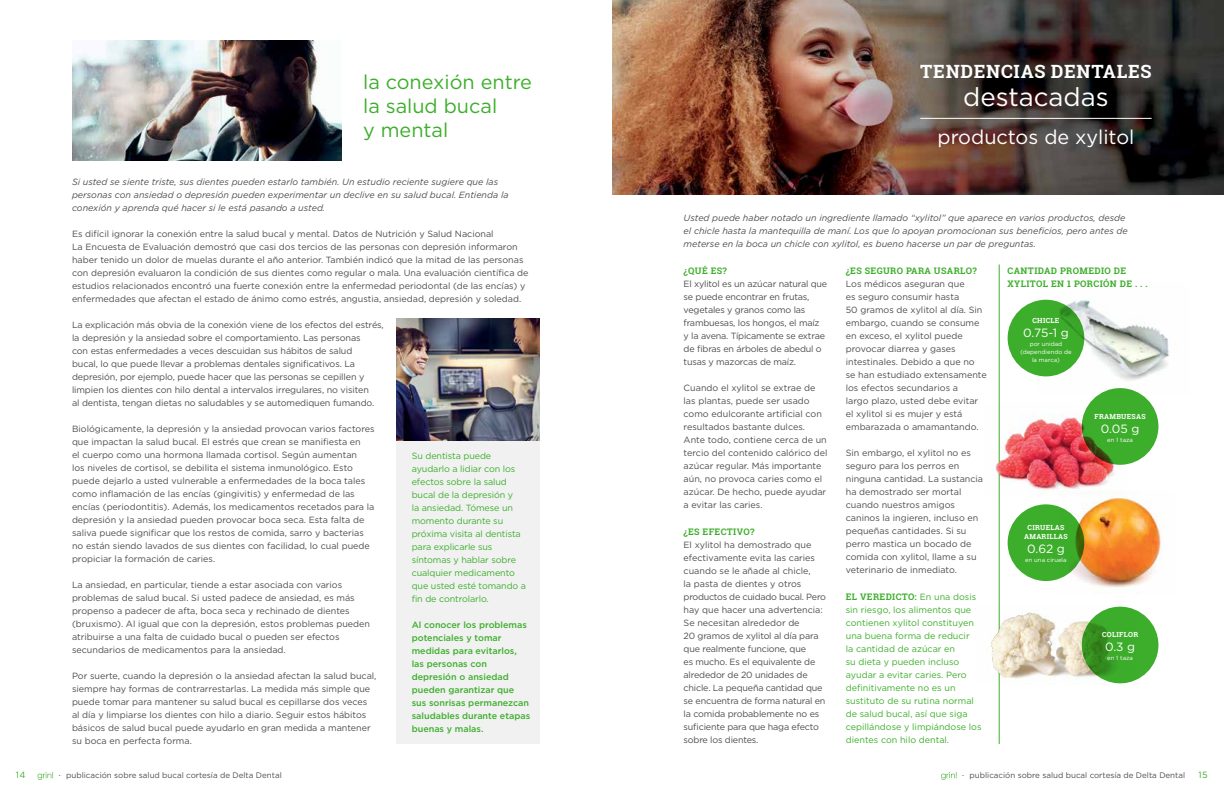
<style>
.page{position:relative;width:1224px;height:792px;background:#fff}
.page>*{position:absolute;margin:0;border:0;box-sizing:border-box;transform-origin:0 0}
.t1{font:25.9px "Gotham";color:#fff}
.t2{font:19.9px/24px "Gotham";color:#3dae2b}
.t3{font:19.9px "Gotham";color:#fff}
.t4{font:700 18.3px "Roboto Slab";letter-spacing:.04em;color:#fff}
.t5{font:12px "Gotham";color:#fff}
.t6{font:9px/13px "Gotham";color:#4d4d4f}
.t7{font:9px/13px "Gotham";letter-spacing:-.02em;color:#4d4d4f}
.t8{font:9px/13px "Gotham";letter-spacing:-.01em;color:#3dae2b}
.t9{font:italic 9px/13px "Gotham";color:#4d4d4f}
.t10{font:500 9px/13px "Gotham";color:#3dae2b}
.t11{font:700 9px/12.8px "Roboto Slab";letter-spacing:.04em;color:#3dae2b}
.t12{font:8px "Gotham";color:#4d4d4f}
.t13{font:700 7px/9px "Roboto Slab";letter-spacing:.04em;color:#fff;text-align:center}
.t14{font:6px/8px "Gotham";color:#fff;text-align:center}
.s1{font-family:"Gotham";font-weight:400}
.s2{font-size:4px}
</style>
<div class="page">
<svg style="left:38px;top:772px;width:16px;height:8px"></svg>
<svg style="left:941px;top:772px;width:16px;height:8px"></svg>
<div style="left:397px;top:345px;width:143px;height:399px;background:#f1f1f2"></div>
<img style="left:72px;top:40px;width:270px;height:121px">
<img style="left:397px;top:319px;width:143px;height:121px">
<img style="left:991px;top:606px;width:146px;height:79px">
<img style="left:995px;top:402px;width:132px;height:94px">
<img style="left:1039px;top:299px;width:130px;height:95px">
<img style="left:612px;top:0;width:612px;height:195px">
<hr style="left:920px;top:118px;width:232px;height:1px;background:#fff">
<img style="left:1059px;top:491px;width:104px;height:97px">
<div style="left:1008px;top:300px;width:76px;height:76px;background:#3dae2b;border-radius:50%"></div>
<div style="left:1082px;top:388px;width:76px;height:77px;background:#3dae2b;border-radius:50%"></div>
<div style="left:1008px;top:504px;width:76px;height:77px;background:#3dae2b;border-radius:50%"></div>
<svg style="left:1082px;top:607px;width:76px;height:76px;background:#3aa427"></svg>
<hr style="left:999px;top:265px;width:1px;height:479px;background:#3dae2b">
<h2 class="t2" style="left:363px;top:70px;width:170px">la conexión entre la salud bucal<br>y mental</h2>
<p class="t9" style="left:72px;top:175px;width:438px">Si usted se siente triste, sus dientes pueden estarlo también. Un estudio reciente sugiere que las personas con ansiedad o depresión pueden experimentar un declive en su salud bucal. Entienda la conexión y aprenda qué hacer si le está pasando a usted.</p>
<p class="t6" style="left:72px;top:227px;width:458px">Es difícil ignorar la conexión entre la salud bucal y mental. Datos de Nutrición y Salud Nacional<br>La Encuesta de Evaluación demostró que casi dos tercios de las personas con depresión informaron haber tenido un dolor de muelas durante el año anterior. También indicó que la mitad de las personas con depresión evaluaron la condición de sus dientes como regular o mala. Una evaluación científica de estudios relacionados encontró una fuerte conexión entre la enfermedad periodontal (de las encías) y enfermedades que afectan el estado de ánimo como estrés, angustia, ansiedad, depresión y soledad.</p>
<p class="t6" style="left:72px;top:318px;width:313px">La explicación más obvia de la conexión viene de los efectos del estrés, la depresión y la ansiedad sobre el comportamiento. Las personas<br>con estas enfermedades a veces descuidan sus hábitos de salud<br>bucal, lo que puede llevar a problemas dentales significativos. La depresión, por ejemplo, puede hacer que las personas se cepillen y limpien los dientes con hilo dental a intervalos irregulares, no visiten<br>al dentista, tengan dietas no saludables y se automediquen fumando.</p>
<p class="t6" style="left:72px;top:422px;width:304px">Biológicamente, la depresión y la ansiedad provocan varios factores que impactan la salud bucal. El estrés que crean se manifiesta en<br>el cuerpo como una hormona llamada cortisol. Según aumentan<br>los niveles de cortisol, se debilita el sistema inmunológico. Esto puede dejarlo a usted vulnerable a enfermedades de la boca tales como inflamación de las encías (gingivitis) y enfermedad de las encías (periodontitis). Además, los medicamentos recetados para la depresión y la ansiedad pueden provocar boca seca. Esta falta de saliva puede significar que los restos de comida, sarro y bacterias no están siendo lavados de sus dientes con facilidad, lo cual puede propiciar la formación de caries.</p>
<p class="t6" style="left:72px;top:578px;width:300px">La ansiedad, en particular, tiende a estar asociada con varios problemas de salud bucal. Si usted padece de ansiedad, es más propenso a padecer de afta, boca seca y rechinado de dientes (bruxismo). Al igual que con la depresión, estos problemas pueden atribuirse a una falta de cuidado bucal o pueden ser efectos secundarios de medicamentos para la ansiedad.</p>
<p class="t6" style="left:72px;top:669px;width:306px">Por suerte, cuando la depresión o la ansiedad afectan la salud bucal, siempre hay formas de contrarrestarlas. La medida más simple que puede tomar para mantener su salud bucal es cepillarse dos veces al día y limpiarse los dientes con hilo a diario. Seguir estos hábitos básicos de salud bucal puede ayudarlo en gran medida a mantener su boca en perfecta forma.</p>
<p class="t8" style="left:412px;top:449px;width:116px">Su dentista puede ayudarlo a lidiar con los efectos sobre la salud bucal de la depresión y<br>la ansiedad. Tómese un momento durante su próxima visita al dentista para explicarle sus síntomas y hablar sobre cualquier medicamento que usted esté tomando a fin de controlarlo.</p>
<p class="t10" style="left:412px;top:618px;width:120px">Al conocer los problemas potenciales y tomar medidas para evitarlos, las personas con depresión o ansiedad pueden garantizar que sus sonrisas permanezcan saludables durante etapas buenas y malas.</p>
<h3 class="t4" style="left:920px;top:59px;width:233px">TENDENCIAS DENTALES</h3>
<h1 class="t1" style="left:963px;top:80px;width:147px">destacadas</h1>
<h2 class="t3" style="left:938px;top:125px;width:198px">productos de xylitol</h2>
<p class="t9" style="left:684px;top:211px;width:446px">Usted puede haber notado un ingrediente llamado “xylitol” que aparece en varios productos, desde el chicle hasta la mantequilla de maní. Los que lo apoyan promocionan sus beneficios, pero antes de meterse en la boca un chicle con xylitol, es bueno hacerse un par de preguntas.</p>
<p class="t11" style="left:1008px;top:264px;width:142px">CANTIDAD PROMEDIO DE<br>XYLITOL EN 1 PORCIÓN DE . . .</p>
<p class="t13" style="left:1032px;top:316px;width:28px">CHICLE</p>
<h3 class="t5" style="left:1023px;top:325px;width:47px">0.75-1 g</h3>
<p class="t14" style="left:1020px;top:340px;width:53px">por unidad (dependiendo de la marca)</p>
<p class="t11" style="left:684px;top:264px;width:45px">¿QUÉ ES?</p>
<p class="t7" style="left:684px;top:277px;width:145px">El xylitol es un azúcar natural que se puede encontrar en frutas, vegetales y granos como las frambuesas, los hongos, el maíz<br>y la avena. Típicamente se extrae de fibras en árboles de abedul o tusas y mazorcas de maíz.</p>
<p class="t6" style="left:684px;top:381px;width:145px">Cuando el xylitol se extrae de las plantas, puede ser usado como edulcorante artificial con resultados bastante dulces.<br>Ante todo, contiene cerca de un tercio del contenido calórico del azúcar regular. Más importante aún, no provoca caries como el azúcar. De hecho, puede ayudar a evitar las caries.</p>
<p class="t11" style="left:684px;top:525px;width:72px">¿ES EFECTIVO?</p>
<p class="t7" style="left:684px;top:538px;width:144px">El xylitol ha demostrado que efectivamente evita las caries cuando se le añade al chicle,<br>la pasta de dientes y otros productos de cuidado bucal. Pero hay que hacer una advertencia:<br>Se necesitan alrededor de<br>20 gramos de xylitol al día para que realmente funcione, que<br>es mucho. Es el equivalente de alrededor de 20 unidades de chicle. La pequeña cantidad que se encuentra de forma natural en la comida probablemente no es suficiente para que haga efecto sobre los dientes.</p>
<p class="t11" style="left:846px;top:264px;width:133px">¿ES SEGURO PARA USARLO?</p>
<p class="t6" style="left:846px;top:277px;width:142px">Los médicos aseguran que<br>es seguro consumir hasta<br>50 gramos de xylitol al día. Sin embargo, cuando se consume en exceso, el xylitol puede provocar diarrea y gases intestinales. Debido a que no se han estudiado extensamente los efectos secundarios a<br>largo plazo, usted debe evitar el xylitol si es mujer y está embarazada o amamantando.</p>
<p class="t6" style="left:846px;top:446px;width:139px">Sin embargo, el xylitol no es seguro para los perros en ninguna cantidad. La sustancia ha demostrado ser mortal cuando nuestros amigos caninos la ingieren, incluso en pequeñas cantidades. Si su perro mastica un bocado de comida con xylitol, llame a su veterinario de inmediato.</p>
<p class="t11" style="left:846px;top:590px;width:132px">EL VEREDICTO: <span class="s1">En una dosis</span></p>
<p class="t8" style="left:846px;top:603px;width:137px">sin riesgo, los alimentos que contienen xylitol constituyen una buena forma de reducir<br>la cantidad de azúcar en<br>su dieta y pueden incluso ayudar a evitar caries. Pero definitivamente no es un sustituto de su rutina normal de salud bucal, así que siga cepillándose y limpiándose los dientes con hilo dental.</p>
<p class="t13" style="left:1095px;top:412px;width:53px">FRAMBUESAS</p>
<h3 class="t5" style="left:1101px;top:421px;width:40px">0.05 g</h3>
<p class="t14" style="left:1107px;top:435px;width:27px">en 1 taza</p>
<p class="t13" style="left:1024px;top:523px;width:45px">CIRUELAS<br>AMARILLAS</p>
<h3 class="t5" style="left:1027px;top:541px;width:39px">0.62 g</h3>
<p class="t14" style="left:1025px;top:556px;width:43px">en una ciruela</p>
<p class="t13" style="left:1102px;top:629px;width:38px">COLIFLOR</p>
<h3 class="t5" style="left:1105px;top:639px;width:32px">0.3 g</h3>
<p class="t14" style="left:1107px;top:653px;width:27px">en 1 taza</p>
<p class="t8" style="left:16px;top:768px;width:11px">14</p>
<p class="t12" style="left:59px;top:770px;width:224px"><span class="s2">•</span> publicación sobre salud bucal cortesía de Delta Dental</p>
<p class="t12" style="left:962px;top:770px;width:224px"><span class="s2">•</span> publicación sobre salud bucal cortesía de Delta Dental</p>
<p class="t8" style="left:1198px;top:768px;width:11px">15</p>
</div>
